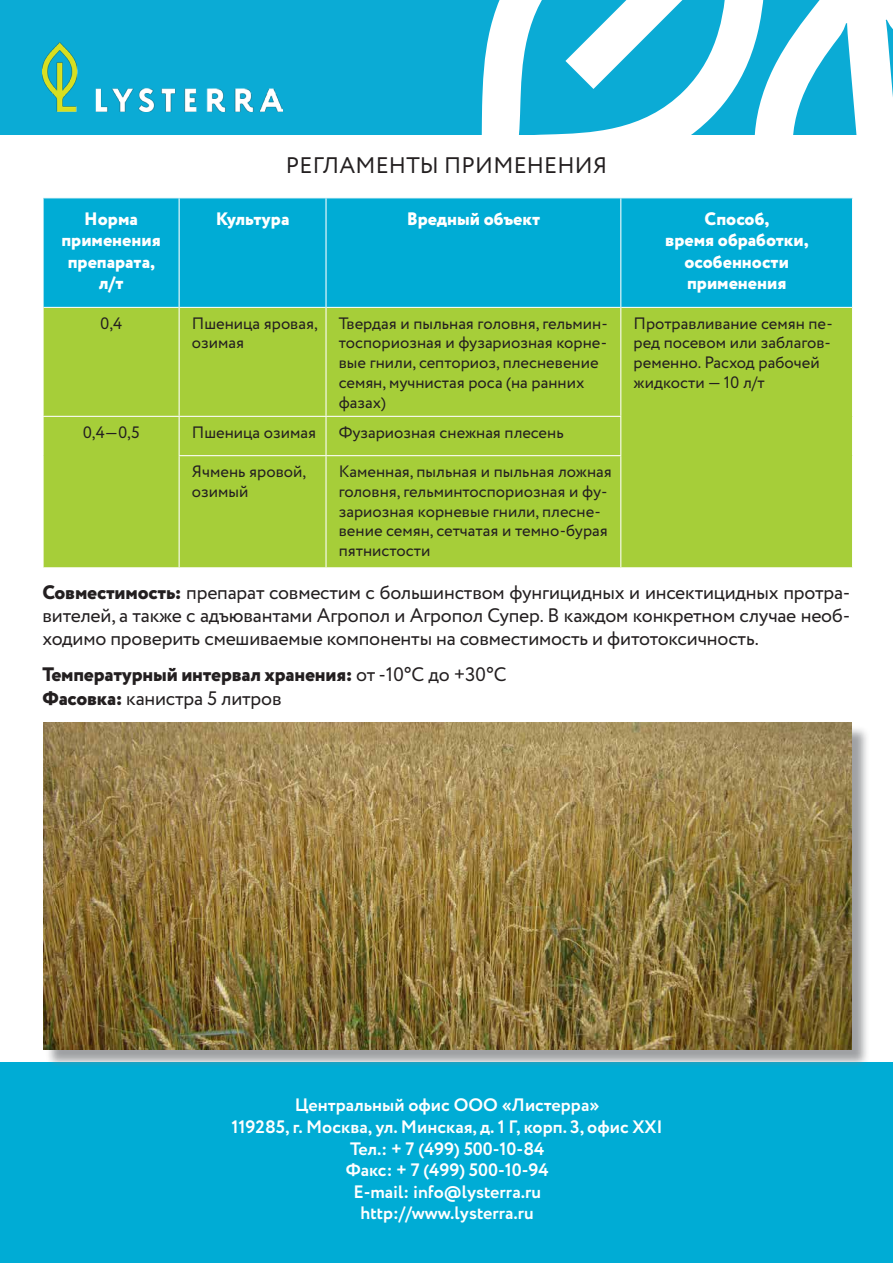
<style>
.page{position:relative;width:893px;height:1263px;background:#fff}
.page>*{position:absolute;margin:0;border:0;box-sizing:border-box;transform-origin:0 0}
.t1{font:22.5px "Circe";letter-spacing:.01em;color:#231f20}
.t2{font:19.5px/23.4px "Circe";letter-spacing:-.01em;color:#231f20;text-align:justify}
.t3{font:800 19.5px/23.4px "Circe";letter-spacing:-.01em;color:#231f20}
.t4{font:700 18px/21.6px "Circe";color:#fff;text-align:center}
.t5{font:800 18px/21.6px "Circe";color:#fff;text-align:center}
.t6{font:16.5px/19.8px "Circe";color:#231f20}
.s1{font-weight:800}
.s2{font-weight:400}
</style>
<div class="page">
<div style="left:0;top:0;width:893px;height:135px;background:#0babd5"></div>
<svg style="left:868px;top:0;width:25px;height:135px;background:#edf9fc"></svg>
<svg style="left:481px;top:0;width:387px;height:135px"></svg>
<div style="left:0;top:1062px;width:893px;height:201px;background:#00acd5"></div>
<img style="left:43px;top:43px;width:240px;height:69px">
<div style="left:44px;top:198px;width:808px;height:109px;background:#00acd5"></div>
<div style="left:44px;top:308px;width:808px;height:259px;background:#a6ce39"></div>
<hr style="left:179px;top:198px;width:1px;height:109px;background:#fff">
<hr style="left:325px;top:198px;width:2px;height:109px;background:#fff">
<hr style="left:620px;top:198px;width:1px;height:109px;background:#fff">
<hr style="left:179px;top:307px;width:1px;height:109px;background:#fff">
<hr style="left:179px;top:417px;width:1px;height:38px;background:#fff">
<hr style="left:179px;top:456px;width:1px;height:111px;background:#fff">
<hr style="left:325px;top:307px;width:2px;height:109px;background:#fff">
<hr style="left:325px;top:417px;width:2px;height:38px;background:#fff">
<hr style="left:325px;top:456px;width:2px;height:111px;background:#fff">
<hr style="left:620px;top:307px;width:1px;height:109px;background:#fff">
<hr style="left:620px;top:417px;width:1px;height:38px;background:#fff">
<hr style="left:620px;top:456px;width:1px;height:111px;background:#fff">
<hr style="left:43px;top:416px;width:136px;height:1px;background:#fff">
<hr style="left:179px;top:416px;width:147px;height:1px;background:#fff">
<hr style="left:326px;top:416px;width:295px;height:1px;background:#fff">
<hr style="left:179px;top:455px;width:147px;height:1px;background:#fff">
<hr style="left:326px;top:455px;width:295px;height:1px;background:#fff">
<div style="left:45px;top:725px;width:825px;height:343px;background:#808285;opacity:.75"></div>
<img style="left:43px;top:723px;width:808px;height:326px">
<h1 class="t1" style="left:286px;top:151px;width:323px">РЕГЛАМЕНТЫ ПРИМЕНЕНИЯ</h1>
<p class="t5" style="left:61px;top:209px;width:101px">Норма применения препарата, л/т</p>
<p class="t5" style="left:216px;top:209px;width:75px">Культура</p>
<p class="t5" style="left:407px;top:209px;width:135px">Вредный объект</p>
<p class="t5" style="left:665px;top:209px;width:145px">Способ,<br>время обработки, особенности применения</p>
<p class="t6" style="left:100px;top:314px;width:24px">0,4</p>
<p class="t6" style="left:192px;top:314px;width:127px">Пшеница яровая, озимая</p>
<p class="t6" style="left:339px;top:314px;width:270px">Твердая и пыльная головня, гельмин&shy;тоспориозная и фузариозная корне&shy;вые гнили, септориоз, плесневение семян, мучнистая роса (на ранних фазах)</p>
<p class="t6" style="left:634px;top:314px;width:201px">Протравливание семян пе&shy;ред посевом или заблагов&shy;ременно. Расход рабочей жидкости — 10 л/т</p>
<p class="t6" style="left:83px;top:423px;width:58px">0,4—0,5</p>
<p class="t6" style="left:192px;top:423px;width:126px">Пшеница озимая</p>
<p class="t6" style="left:339px;top:423px;width:226px">Фузариозная снежная плесень</p>
<p class="t6" style="left:192px;top:462px;width:116px">Ячмень яровой, озимый</p>
<p class="t6" style="left:339px;top:462px;width:274px">Каменная, пыльная и пыльная ложная головня, гельминтоспориозная и фу&shy;зариозная корневые гнили, плесне&shy;вение семян, сетчатая и темно-бурая пятнистости</p>
<p class="t2" style="left:43px;top:581px;width:809px"><span class="s1">Совместимость:</span> препарат совместим с большинством фунгицидных и инсектицидных протра&shy;вителей, а также с адъювантами Агропол и Агропол Супер. В каждом конкретном случае необ&shy;ходимо проверить смешиваемые компоненты на совместимость и фитотоксичность.</p>
<p class="t3" style="left:43px;top:664px;width:466px">Температурный интервал хранения: <span class="s2">от -10°С до +30°С<br></span>Фасовка: <span class="s2">канистра 5 литров</span></p>
<p class="t4" style="left:232px;top:1095px;width:433px">Центральный офис ООО «Листерра»<br>119285, г. Москва, ул. Минская, д. 1 Г, корп. 3, офис XXI<br>Тел.: + 7 (499) 500-10-84<br>Факс: + 7 (499) 500-10-94<br>E-mail: info@lysterra.ru<br>http://www.lysterra.ru</p>
</div>
